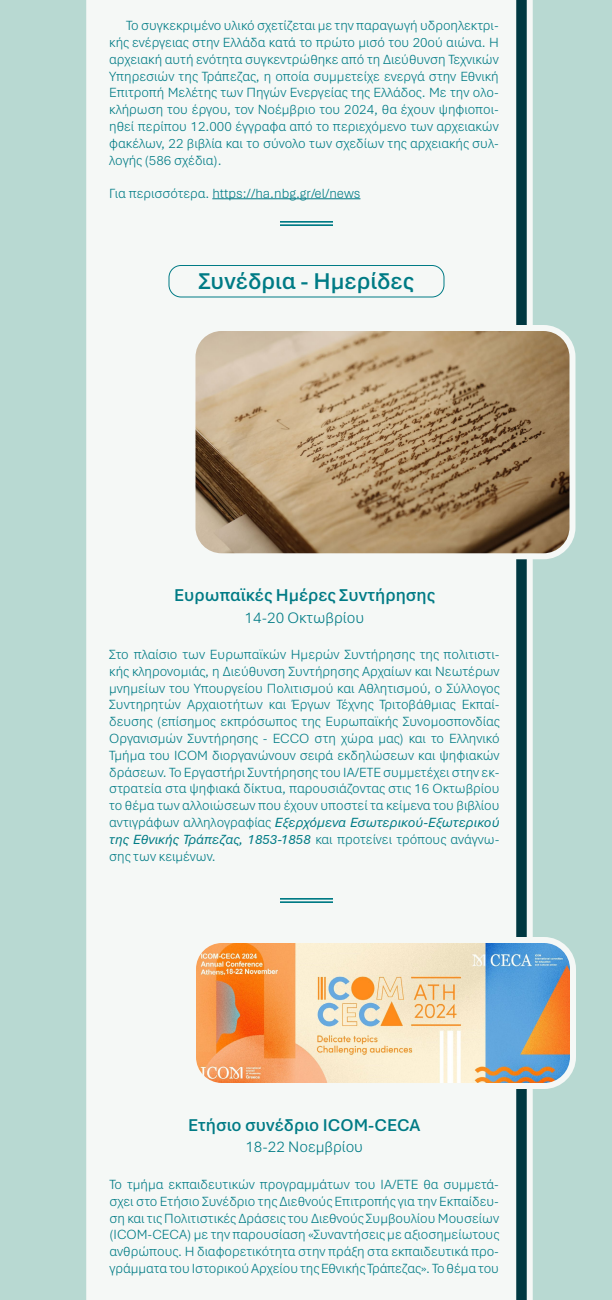
<style>
.page{position:relative;width:612px;height:1300px;background:#b8d9d2}
.page>*{position:absolute;margin:0;border:0;box-sizing:border-box;transform-origin:0 0}
.t1{font:600 24px "Aptos";color:#007b85}
.t2{font:600 18px "Aptos";color:#007b85}
.t3{font:300 16px "Aptos";color:#007b85}
.t4{font:300 14px/16.8px "Aptos";color:#007b85;text-align:justify}
.s1{font-weight:400;font-style:italic}
</style>
<div class="page">
<svg style="left:516px;top:0;width:17px;height:1300px"></svg>
<div style="left:86px;top:0;width:430px;height:1300px;background:#f5f8f6"></div>
<hr style="left:212px;top:199px;width:148px;height:1px;background:#007b85">
<div style="left:168px;top:265px;width:276px;height:33px;border:1px solid #007b85;border-radius:12px"></div>
<img style="left:192px;top:328px;width:380px;height:228px">
<div style="left:189px;top:325px;width:386px;height:234px;border:6px solid #f5f8f6;border-radius:29px"></div>
<hr style="left:280px;top:898px;width:53px;height:2px;background:#007b85">
<hr style="left:280px;top:901px;width:53px;height:2px;background:#007b85">
<hr style="left:280px;top:221px;width:53px;height:2px;background:#007b85">
<hr style="left:280px;top:224px;width:53px;height:2px;background:#007b85">
<img style="left:193px;top:940px;width:380px;height:146px">
<div style="left:190px;top:937px;width:386px;height:152px;border:6px solid #f5f8f6;border-radius:29px"></div>
<p class="t4" style="left:109px;top:17px;width:391px;text-indent:17px">Το συγκεκριμένο υλικό σχετίζεται με την παραγωγή υδροηλεκτρι&shy;κής ενέργειας στην Ελλάδα κατά το πρώτο μισό του 20ού αιώνα. Η αρχειακή αυτή ενότητα συγκεντρώθηκε από τη Διεύθυνση Τεχνικών Υπηρεσιών της Τράπεζας, η οποία συμμετείχε ενεργά στην Εθνική Επιτροπή Μελέτης των Πηγών Ενεργείας της Ελλάδος. Με την ολο&shy;κλήρωση του έργου, τον Νοέμβριο του 2024, θα έχουν ψηφιοποι&shy;ηθεί περίπου 12.000 έγγραφα από το περιεχόμενο των αρχειακών φακέλων, 22 βιβλία και το σύνολο των σχεδίων της αρχειακής συλ&shy;λογής (586 σχέδια).</p>
<p class="t4" style="left:109px;top:185px;width:253px">Για περισσότερα. https://ha.nbg.gr/el/news</p>
<h1 class="t1" style="left:199px;top:264px;width:216px">Συνέδρια - Ημερίδες</h1>
<p class="t2" style="left:174px;top:583px;width:262px">Ευρωπαϊκές Ημέρες Συντήρησης</p>
<p class="t3" style="left:245px;top:607px;width:121px">14-20 Οκτωβρίου</p>
<p class="t4" style="left:109px;top:645px;width:392px">Στο πλαίσιο των Ευρωπαϊκών Ημερών Συντήρησης της πολιτιστι&shy;κής κληρονομιάς, η Διεύθυνση Συντήρησης Αρχαίων και Νεωτέρων μνημείων του Υπουργείου Πολιτισμού και Αθλητισμού, ο Σύλλογος Συντηρητών Αρχαιοτήτων και Έργων Τέχνης Τριτοβάθμιας Εκπαί&shy;δευσης (επίσημος εκπρόσωπος της Ευρωπαϊκής Συνομοσπονδίας Οργανισμών Συντήρησης - ECCO στη χώρα μας) και το Ελληνικό Τμήμα του ICOM διοργανώνουν σειρά εκδηλώσεων και ψηφιακών δράσεων. Το Εργαστήρι Συντήρησης του ΙΑ/ΕΤΕ συμμετέχει στην εκ&shy;στρατεία στα ψηφιακά δίκτυα, παρουσιάζοντας στις 16 Οκτωβρίου το θέμα των αλλοιώσεων που έχουν υποστεί τα κείμενα του βιβλίου αντιγράφων αλληλογραφίας <span class="s1">Εξερχόμενα Εσωτερικού-Εξωτερικού της Εθνικής Τράπεζας, 1853-1858</span> και προτείνει τρόπους ανάγνω&shy;σης των κειμένων.</p>
<p class="t2" style="left:188px;top:1113px;width:234px">Ετήσιο συνέδριο ICOM-CECA</p>
<p class="t3" style="left:245px;top:1136px;width:119px">18-22 Νοεμβρίου</p>
<p class="t4" style="left:110px;top:1175px;width:391px">Το τμήμα εκπαιδευτικών προγραμμάτων του ΙΑ/ΕΤΕ θα συμμετά&shy;σχει στο Ετήσιο Συνέδριο της Διεθνούς Επιτροπής για την Εκπαίδευ&shy;ση και τις Πολιτιστικές Δράσεις του Διεθνούς Συμβουλίου Μουσείων (ICOM-CECA) με την παρουσίαση «Συναντήσεις με αξιοσημείωτους ανθρώπους. Η διαφορετικότητα στην πράξη στα εκπαιδευτικά προ&shy;γράμματα του Ιστορικού Αρχείου της Εθνικής Τράπεζας». Το θέμα του</p>
</div>
